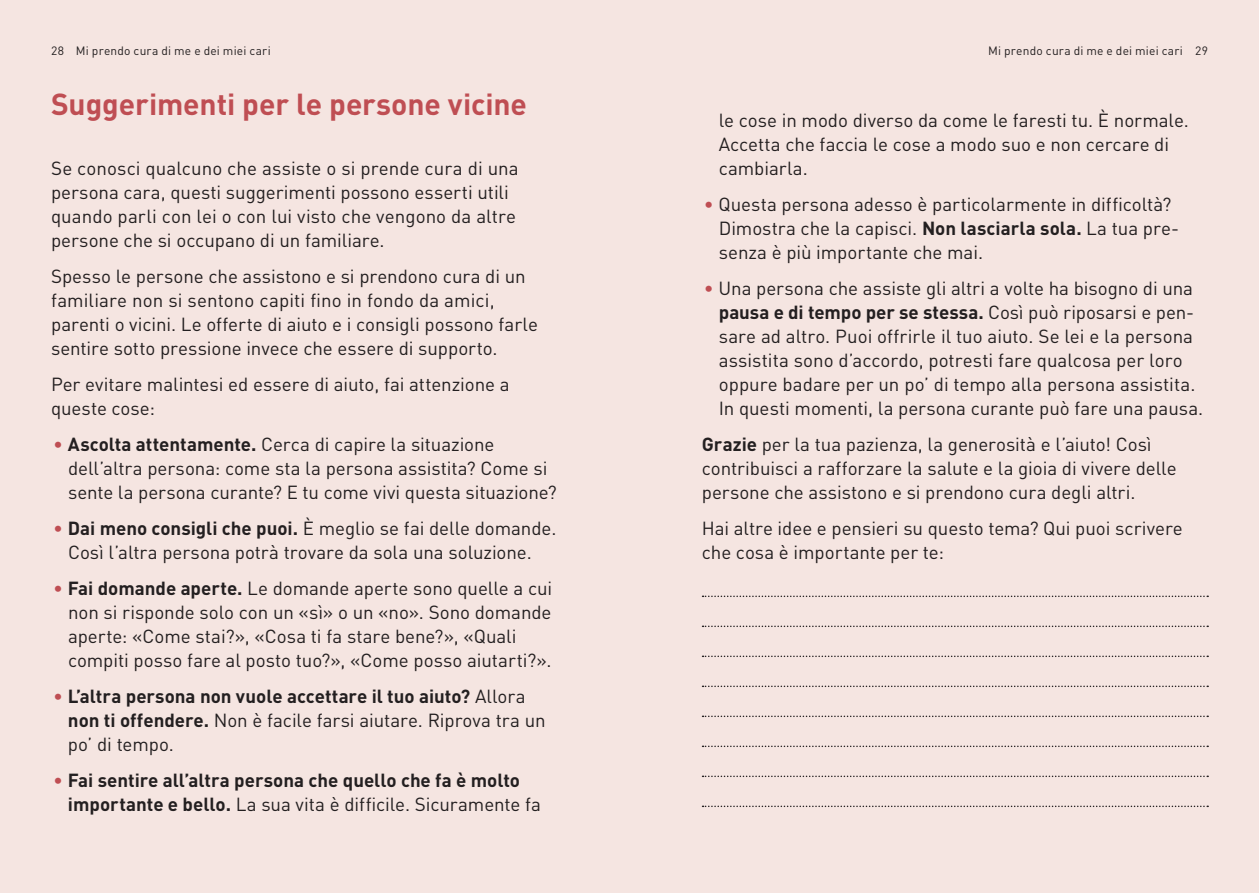
<style>
.page{position:relative;width:1259px;height:893px;background:#f5e5e1}
.page>*{position:absolute;margin:0;border:0;box-sizing:border-box;transform-origin:0 0}
.t1{font:700 30px "DIN Pro";letter-spacing:-.005em;color:#bf4e53}
.t2{font:18.75px/24px "DIN Pro";letter-spacing:-.005em;color:#231f20}
.t3{font:700 18.75px/24px "DIN Pro";color:#231f20}
.t4{font:12px "DIN Pro";letter-spacing:.015em;color:#231f20}
.s1{color:#bf4e53}
.s2{font-weight:700}
.s3{font-weight:400;color:#bf4e53}
.s4{font-weight:400}
</style>
<div class="page">
<svg style="left:702px;top:596px;width:506px;height:1px"></svg>
<svg style="left:702px;top:626px;width:506px;height:1px"></svg>
<svg style="left:702px;top:656px;width:506px;height:1px"></svg>
<svg style="left:702px;top:686px;width:506px;height:1px"></svg>
<svg style="left:702px;top:716px;width:506px;height:1px"></svg>
<svg style="left:702px;top:746px;width:506px;height:1px"></svg>
<svg style="left:702px;top:776px;width:506px;height:1px"></svg>
<svg style="left:702px;top:806px;width:506px;height:1px"></svg>
<p class="t4" style="left:51px;top:42px;width:221px">28 Mi prendo cura di me e dei miei cari</p>
<p class="t4" style="left:988px;top:42px;width:221px">Mi prendo cura di me e dei miei cari 29</p>
<h1 class="t1" style="left:51px;top:83px;width:477px">Suggerimenti per le persone vicine</h1>
<p class="t2" style="left:51px;top:155px;width:469px">Se conosci qualcuno che assiste o si prende cura di una persona cara, questi suggerimenti possono esserti utili quando parli con lei o con lui visto che vengono da altre persone che si occupano di un familiare.</p>
<p class="t2" style="left:51px;top:263px;width:488px">Spesso le persone che assistono e si prendono cura di un familiare non si sentono capiti fino in fondo da amici, parenti o vicini. Le offerte di aiuto e i consigli possono farle sentire sotto pressione invece che essere di supporto.</p>
<p class="t2" style="left:51px;top:371px;width:460px">Per evitare malintesi ed essere di aiuto, fai attenzione a queste cose:</p>
<p class="t2" style="left:68px;top:431px;width:490px;text-indent:-15px"><span class="s1">•</span> <span class="s2">Ascolta attentamente.</span> Cerca di capire la situazione dell’altra persona: come sta la persona assistita? Come si sente la persona curante? E tu come vivi questa situazione?</p>
<p class="t2" style="left:53px;top:515px;width:505px;text-align:center"><span class="s1">•</span> <span class="s2">Dai meno consigli che puoi.</span> È meglio se fai delle domande.<br>Così l’altra persona potrà trovare da sola una soluzione.</p>
<p class="t2" style="left:68px;top:575px;width:486px;text-indent:-15px"><span class="s1">•</span> <span class="s2">Fai domande aperte.</span> Le domande aperte sono quelle a cui non si risponde solo con un «sì» o un «no». Sono domande aperte: «Come stai?», «Cosa ti fa stare bene?», «Quali compiti posso fare al posto tuo?», «Come posso aiutarti?».</p>
<p class="t3" style="left:68px;top:683px;width:479px;text-indent:-15px"><span class="s3">•</span> L’altra persona non vuole accettare il tuo aiuto? <span class="s4">Allora </span>non ti offendere. <span class="s4">Non è facile farsi aiutare. Riprova tra un po’ di tempo.</span></p>
<p class="t3" style="left:68px;top:767px;width:474px;text-indent:-15px"><span class="s3">•</span> Fai sentire all’altra persona che quello che fa è molto importante e bello. <span class="s4">La sua vita è difficile. Sicuramente fa</span></p>
<p class="t2" style="left:719px;top:107px;width:471px">le cose in modo diverso da come le faresti tu. È normale.<br>Accetta che faccia le cose a modo suo e non cercare di cambiarla.</p>
<p class="t2" style="left:719px;top:191px;width:462px;text-indent:-15px"><span class="s1">•</span> Questa persona adesso è particolarmente in difficoltà?<br>Dimostra che la capisci. <span class="s2">Non lasciarla sola.</span> La tua pre&shy;senza è più importante che mai.</p>
<p class="t2" style="left:719px;top:275px;width:486px;text-indent:-15px"><span class="s1">•</span> Una persona che assiste gli altri a volte ha bisogno di una <span class="s2">pausa e di tempo per se stessa.</span> Così può riposarsi e pen&shy;sare ad altro. Puoi offrirle il tuo aiuto. Se lei e la persona assistita sono d’accordo, potresti fare qualcosa per loro oppure badare per un po’ di tempo alla persona assistita.<br>In questi momenti, la persona curante può fare una pausa.</p>
<p class="t2" style="left:702px;top:431px;width:476px"><span class="s2">Grazie</span> per la tua pazienza, la generosità e l’aiuto! Così contribuisci a rafforzare la salute e la gioia di vivere delle persone che assistono e si prendono cura degli altri.</p>
<p class="t2" style="left:702px;top:515px;width:482px">Hai altre idee e pensieri su questo tema? Qui puoi scrivere che cosa è importante per te:</p>
</div>
